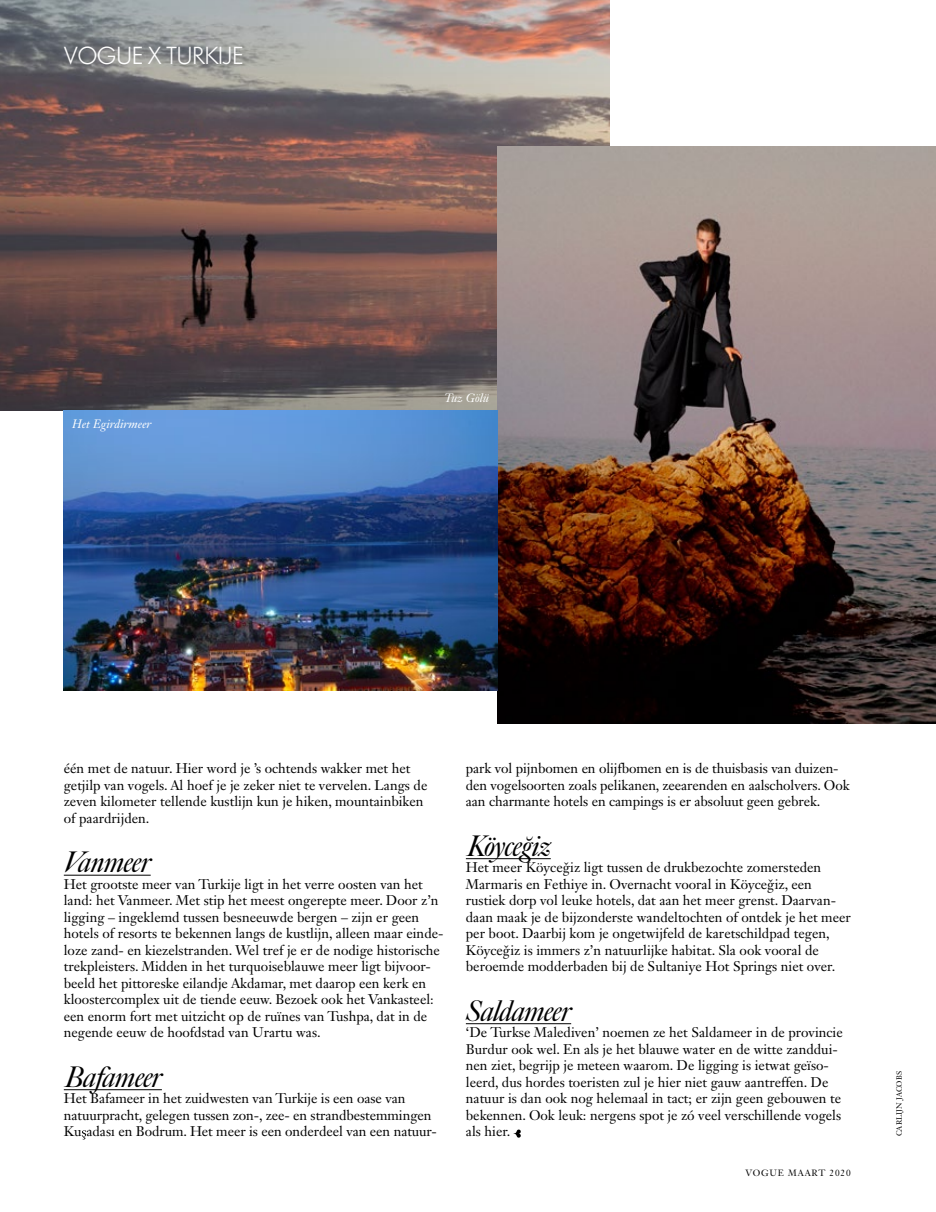
<style>
.page{position:relative;width:936px;height:1212px;background:#fff}
.page>*{position:absolute;margin:0;border:0;box-sizing:border-box;transform-origin:0 0}
.t1{font:italic 28.5px "Big Caslon FB";letter-spacing:-.01em;color:#000}
.t2{font:300 22.5px "Cg Futura Maxi";letter-spacing:-.02em;color:#fff}
.t3{font:13.8px/16.5px "Janson Text LT Std";color:#000}
.t4{font:italic 12px "Janson Text LT Std";color:#fff}
.t5{font:9px "Janson Text LT Std";letter-spacing:.1em;color:#000}
.t6{font:7.5px "Janson Text LT Std";letter-spacing:.02em;color:#000}
</style>
<div class="page">
<img style="left:0;top:0;width:609px;height:410px">
<img style="left:497px;top:146px;width:438px;height:578px">
<img style="left:64px;top:410px;width:433px;height:281px">
<hr style="left:64px;top:875px;width:87px;height:1px;background:#000">
<hr style="left:64px;top:1089px;width:98px;height:1px;background:#000">
<svg style="left:82px;top:1130px;width:4px;height:9px"></svg>
<hr style="left:466px;top:858px;width:84px;height:1px;background:#000">
<hr style="left:466px;top:1023px;width:105px;height:1px;background:#000">
<svg style="left:513px;top:1129px;width:7px;height:8px"></svg>
<h2 class="t2" style="left:64px;top:42px;width:181px">VOGUE X TURKIJE</h2>
<p class="t4" style="left:72px;top:416px;width:81px">Het Egirdirmeer</p>
<p class="t4" style="left:444px;top:390px;width:46px">Tuz Gölü</p>
<p class="t3" style="left:64px;top:760px;width:365px">één met de natuur. Hier word je ’s ochtends wakker met het getjilp van vogels. Al hoef je je zeker niet te vervelen. Langs de zeven kilometer tellende kustlijn kun je hiken, mountainbiken of paardrijden.</p>
<h1 class="t1" style="left:64px;top:846px;width:88px">Vanmeer</h1>
<p class="t3" style="left:64px;top:876px;width:381px">Het grootste meer van Turkije ligt in het verre oosten van het land: het Vanmeer. Met stip het meest ongerepte meer. Door z’n ligging – ingeklemd tussen besneeuwde bergen – zijn er geen hotels of resorts te bekennen langs de kustlijn, alleen maar einde&shy;loze zand- en kiezelstranden. Wel tref je er de nodige historische trekpleisters. Midden in het turquoiseblauwe meer ligt bijvoor&shy;beeld het pittoreske eilandje Akdamar, met daarop een kerk en kloostercomplex uit de tiende eeuw. Bezoek ook het Vankasteel: een enorm fort met uitzicht op de ruïnes van Tushpa, dat in de negende eeuw de hoofdstad van Urartu was.</p>
<h1 class="t1" style="left:65px;top:1060px;width:98px">Bafameer</h1>
<p class="t3" style="left:64px;top:1090px;width:374px">Het Bafameer in het zuidwesten van Turkije is een oase van natuurpracht, gelegen tussen zon-, zee- en strandbestemmingen<br>Ku adası en Bodrum. Het meer is een onderdeel van een natuur-</p>
<p class="t3" style="left:466px;top:760px;width:385px">park vol pijnbomen en olijfbomen en is de thuisbasis van duizen&shy;den vogelsoorten zoals pelikanen, zeearenden en aalscholvers. Ook aan charmante hotels en campings is er absoluut geen gebrek.</p>
<h1 class="t1" style="left:467px;top:829px;width:85px">Köyceğiz</h1>
<p class="t3" style="left:466px;top:859px;width:386px">Het meer Köycegˇ iz ligt tussen de drukbezochte zomersteden Marmaris en Fethiye in. Overnacht vooral in Köycegˇ iz, een rustiek dorp vol leuke hotels, dat aan het meer grenst. Daarvan&shy;daan maak je de bijzonderste wandeltochten of ontdek je het meer per boot. Daarbij kom je ongetwijfeld de karetschildpad tegen, Köycegˇ iz is immers z’n natuurlijke habitat. Sla ook vooral de beroemde modderbaden bij de Sultaniye Hot Springs niet over.</p>
<h1 class="t1" style="left:466px;top:994px;width:106px">Saldameer</h1>
<p class="t3" style="left:466px;top:1024px;width:378px">‘De Turkse Malediven’ noemen ze het Saldameer in de provincie Burdur ook wel. En als je het blauwe water en de witte zanddui&shy;nen ziet, begrijp je meteen waarom. De ligging is ietwat geïso&shy;leerd, dus hordes toeristen zul je hier niet gauw aantreffen. De natuur is dan ook nog helemaal in tact; er zijn geen gebouwen te bekennen. Ook leuk: nergens spot je zó veel verschillende vogels als hier.</p>
<p class="t5" style="left:745px;top:1167px;width:107px">VOGUE MAART 2020</p>
<p class="t6" style="left:894px;top:1136px;width:67px;rotate:-90deg">CARLIJN JACOBS</p>
</div>
